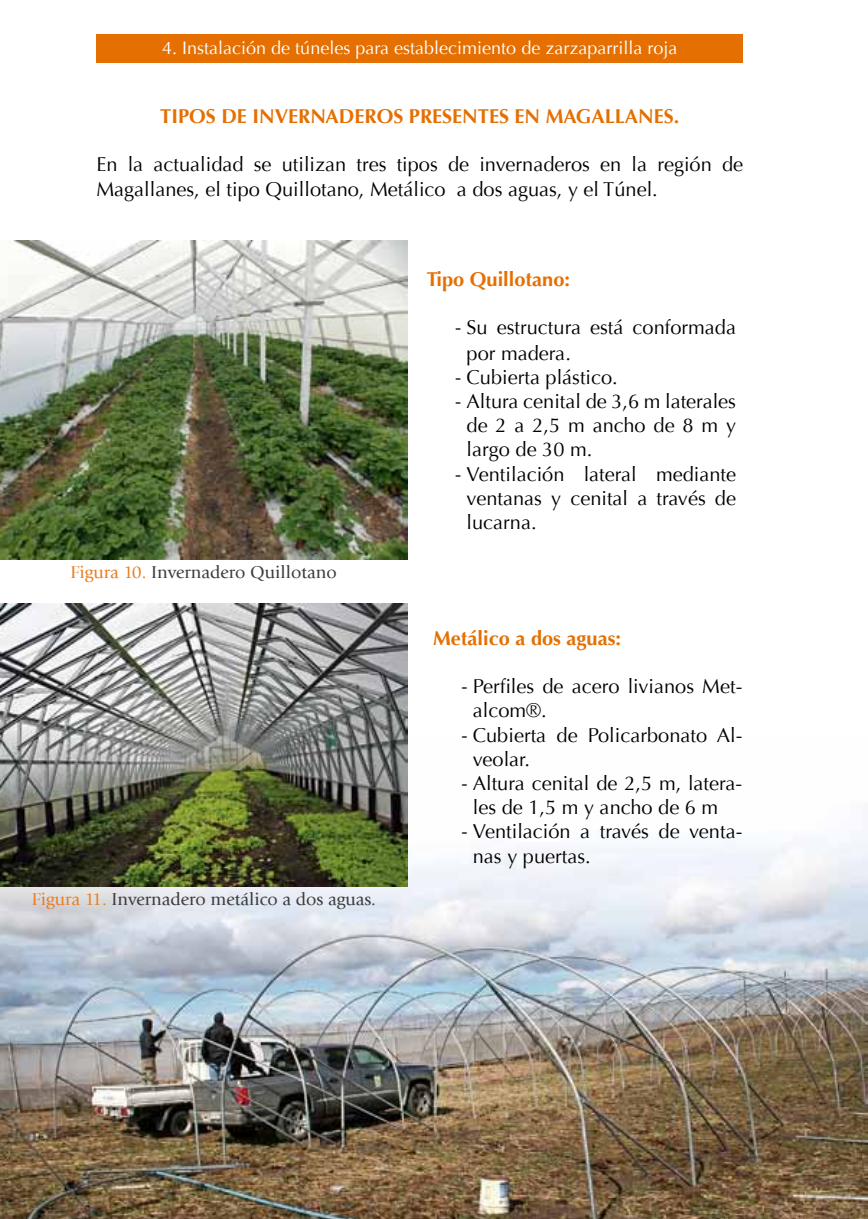
<style>
.page{position:relative;width:868px;height:1219px;background:#fff}
.page>*{position:absolute;margin:0;border:0;box-sizing:border-box;transform-origin:0 0}
.t1{font:20px/24.2px "Optima";color:#000}
.t2{font:700 20px "Optima";color:#e56f00}
.t3{font:18px "Giovanni LT";color:#3b3b3a}
.t4{font:18px "Optima";color:#fff}
.s1{color:#e87e23}
.s2{font-family:"Calibri"}
</style>
<div class="page">
<img style="left:0;top:738px;width:867px;height:481px">
<div style="left:96px;top:34px;width:647px;height:28px;background:#e56f00"></div>
<img style="left:0;top:241px;width:407px;height:318px">
<img style="left:0;top:604px;width:407px;height:282px">
<p class="t4" style="left:162px;top:37px;width:516px">4. Instalación de túneles para establecimiento de zarzaparrilla roja</p>
<p class="t2" style="left:160px;top:105px;width:520px">TIPOS DE INVERNADEROS PRESENTES EN MAGALLANES.</p>
<p class="t1" style="left:96px;top:153px;width:648px">En la actualidad se utilizan tres tipos de invernaderos en la región de<br>Magallanes, el tipo Quillotano, Metálico a dos aguas, y el Túnel.</p>
<p class="t3" style="left:70px;top:562px;width:268px"><span class="s1">Figura 10.</span> Invernadero Quillotano</p>
<p class="t3" style="left:32px;top:889px;width:345px"><span class="s1">Figura 11.</span> Invernadero metálico a dos aguas.</p>
<p class="t2" style="left:427px;top:267px;width:145px">Tipo Quillotano:</p>
<p class="t1" style="left:466px;top:315px;width:271px;line-height:25.2px;text-indent:-11px"><span class="s2">-</span> Su estructura está conformada por madera.</p>
<p class="t1" style="left:455px;top:365px;width:164px"><span class="s2">-</span> Cubierta plástico.</p>
<p class="t1" style="left:466px;top:389px;width:271px;text-align:justify;text-indent:-11px"><span class="s2">-</span> Altura cenital de 3,6 m laterales de 2 a 2,5 m ancho de 8 m y largo de 30 m.</p>
<p class="t1" style="left:466px;top:462px;width:271px;text-align:justify;text-indent:-11px"><span class="s2">-</span> Ventilación lateral mediante ventanas y cenital a través de lucarna.</p>
<p class="t2" style="left:433px;top:626px;width:189px">Metálico a dos aguas:</p>
<p class="t1" style="left:473px;top:674px;width:271px;text-indent:-11px"><span class="s2">-</span> Perfiles de acero livianos Met&shy;alcom®.</p>
<p class="t1" style="left:473px;top:723px;width:271px;text-indent:-11px"><span class="s2">-</span> Cubierta de Policarbonato Al&shy;veolar.</p>
<p class="t1" style="left:473px;top:771px;width:271px;text-indent:-11px"><span class="s2">-</span> Altura cenital de 2,5 m, latera&shy;les de 1,5 m y ancho de 6 m</p>
<p class="t1" style="left:473px;top:820px;width:271px;text-indent:-11px"><span class="s2">-</span> Ventilación a través de venta&shy;nas y puertas.</p>
</div>
